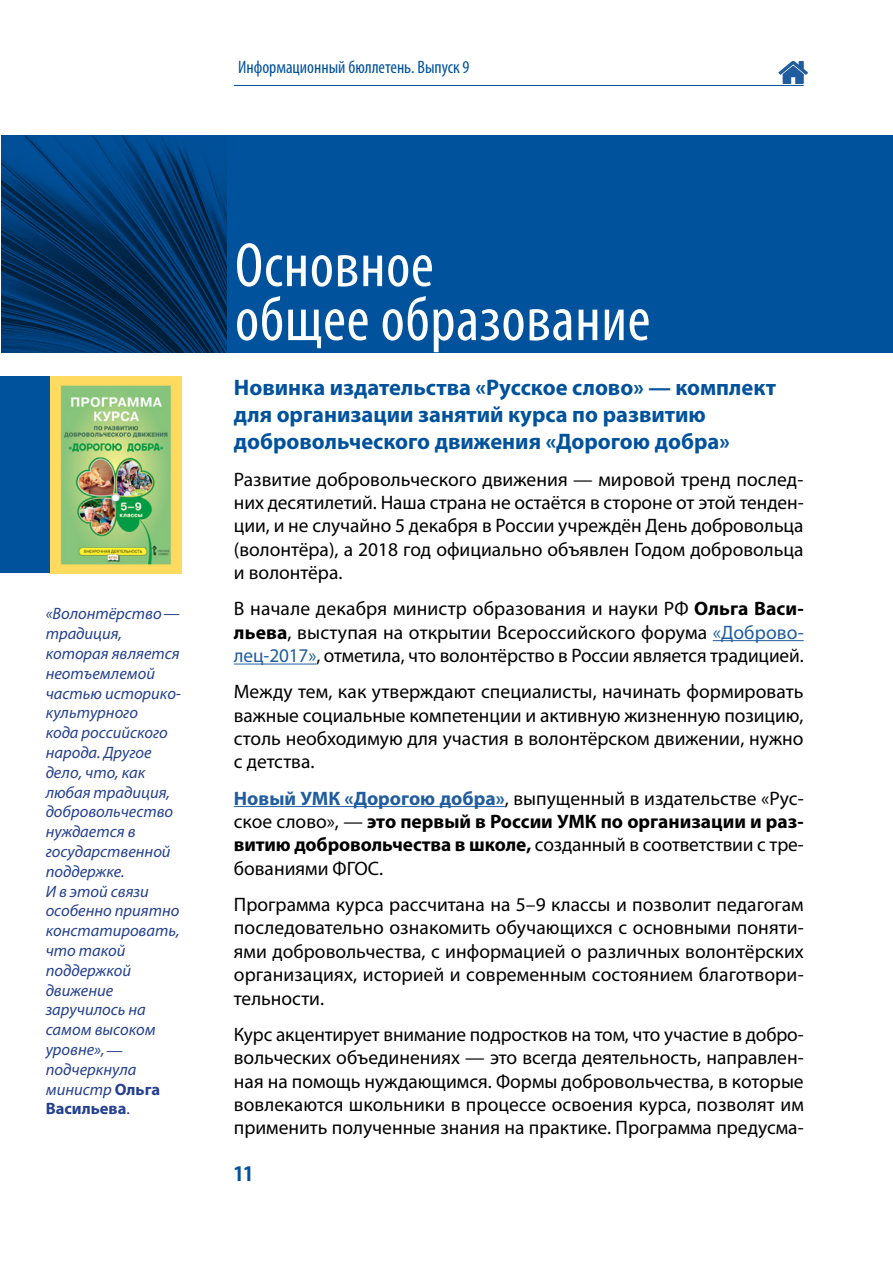
<style>
.page{position:relative;width:893px;height:1263px;background:#fff}
.page>*{position:absolute;margin:0;border:0;box-sizing:border-box;transform-origin:0 0}
.t1{font:condensed 63px/54px "Myriad Pro";letter-spacing:.01em;color:#fff}
.t2{font:700 22.5px/27px "Myriad Pro";color:#00529c}
.t3{font:700 condensed 22.5px "Myriad Pro";color:#00529c}
.t4{font:19.5px/23.4px "Myriad Pro";color:#000;text-align:justify}
.t5{font:condensed 18px "Myriad Pro";color:#00529c}
.t6{font:italic 16.5px/19.8px "Myriad Pro";color:#24408f}
.s1{font-weight:700;font-style:normal}
.s2{font-style:normal}
.s3{font-weight:700}
.s4{color:#205d9e}
.s5{font-weight:700;color:#205d9e}
</style>
<div class="page">
<hr style="left:234px;top:85px;width:570px;height:1px;background:#00529c">
<div style="left:1px;top:135px;width:892px;height:217px;background:#00529c"></div>
<img style="left:1px;top:135px;width:225px;height:217px">
<hr style="left:713px;top:640px;width:91px;height:1px;background:#205d9e">
<hr style="left:234px;top:663px;width:82px;height:1px;background:#205d9e">
<hr style="left:234px;top:806px;width:271px;height:1px;background:#205d9e">
<img style="left:49px;top:377px;width:132px;height:196px">
<div style="left:0;top:377px;width:49px;height:196px;background:#00529c"></div>
<p class="t5" style="left:238px;top:57px;width:233px">Информационный бюллетень. Выпуск 9</p>
<p class="t6" style="left:46px;top:604px;width:137px">«Волонтёрство— традиция, которая является неотъемлемой частью историко&shy;культурного<br>кода российского народа. Другое дело, что, как любая традиция, добровольчество нуждается в государственной поддержке.<br>И в этой связи особенно приятно констатировать, что такой поддержкой движение заручилось на самом высоком уровне», подчеркнула министр <span class="s1">Ольга<br>Васильева</span><span class="s2">.</span></p>
<p class="t6" style="left:106px;top:1041px;width:18px">—</p>
<h1 class="t1" style="left:235px;top:238px;width:417px">Основное<br>общее образование</h1>
<p class="t2" style="left:234px;top:373px;width:544px">Новинка издательства «Русское слово» — комплект для организации занятий курса по развитию добровольческого движения «Дорогою добра»</p>
<p class="t4" style="left:234px;top:467px;width:571px">Развитие добровольческого движения — мировой тренд послед&shy;них десятилетий. Наша страна не остаётся в стороне от этой тенден&shy;ции, и не случайно 5 декабря в России учреждён День добровольца (волонтёра), а 2018 год официально объявлен Годом добровольца и волонтёра.</p>
<p class="t4" style="left:234px;top:597px;width:571px">В начале декабря министр образования и науки РФ <span class="s3">Ольга Васи&shy;льева</span>, выступая на открытии Всероссийского форума <span class="s4">«Доброво&shy;лец-2017»</span>, отметила, что волонтёрство в России является традицией.</p>
<p class="t4" style="left:234px;top:680px;width:571px">Между тем, как утверждают специалисты, начинать формировать важные социальные компетенции и активную жизненную позицию, столь необходимую для участия в волонтёрском движении, нужно с детства.</p>
<p class="t4" style="left:234px;top:786px;width:571px"><span class="s5">Новый УМК «Дорогою добра»</span>, выпущенный в издательстве «Рус&shy;ское слово», — <span class="s3">это первый в России УМК по организации и раз&shy;витию добровольчества в школе,</span> созданный в соответствии с тре&shy;бованиями ФГОС.</p>
<p class="t4" style="left:234px;top:892px;width:572px">Программа курса рассчитана на 5–9 классы и позволит педагогам последовательно ознакомить обучающихся с основными поняти&shy;ями добровольчества, с информацией о различных волонтёрских организациях, историей и современным состоянием благотвори&shy;тельности.</p>
<p class="t4" style="left:234px;top:1022px;width:571px">Курс акцентирует внимание подростков на том, что участие в добро&shy;вольческих объединениях — это всегда деятельность, направлен&shy;ная на помощь нуждающимся. Формы добровольчества, в которые вовлекаются школьники в процессе освоения курса, позволят им применить полученные знания на практике. Программа предусма-</p>
<p class="t3" style="left:234px;top:1159px;width:21px">11</p>
</div>
